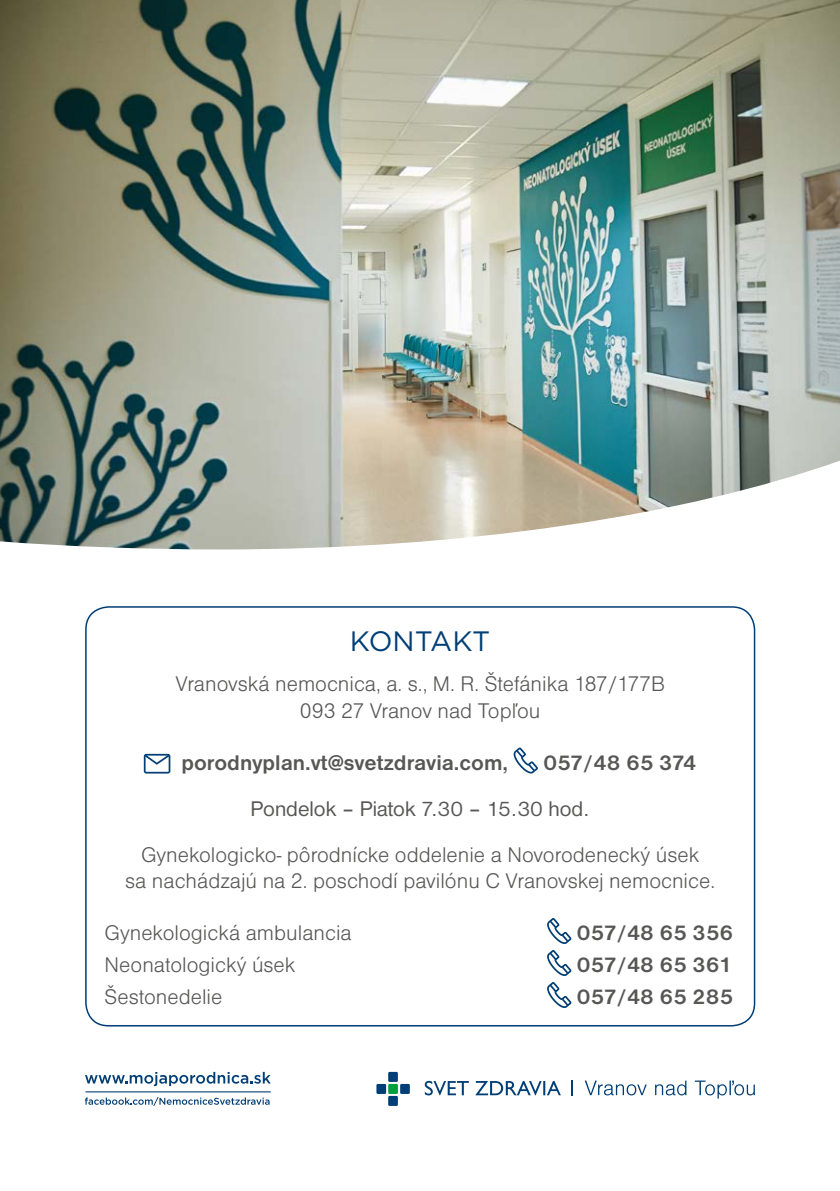
<style>
.page{position:relative;width:840px;height:1191px;background:#fff}
.page>*{position:absolute;margin:0;border:0;box-sizing:border-box;transform-origin:0 0}
.t1{font:28px "Gotham";letter-spacing:-.005em;color:#003e75}
.t2{font:22px/26.4px "Nimbus Sans DOT Ligh";color:#575756;text-align:center}
.t3{font:700 22px "Nimbus Sans DOT";color:#575756}
.t4{font:22px "Nimbus Sans DOT";color:#575756}
.t5{font:700 22px "Nimbus Sans DOT";letter-spacing:-.02em;color:#575756}
</style>
<div class="page">
<svg style="left:85px;top:1071px;width:185px;height:15px"></svg>
<svg style="left:85px;top:1097px;width:184px;height:9px"></svg>
<hr style="left:85px;top:1091px;width:185px;height:1px;background:#003e75">
<svg style="left:144px;top:754px;width:26px;height:19px"></svg>
<svg style="left:513px;top:747px;width:24px;height:26px"></svg>
<svg style="left:547px;top:918px;width:24px;height:26px"></svg>
<svg style="left:547px;top:950px;width:24px;height:26px"></svg>
<svg style="left:547px;top:982px;width:24px;height:26px"></svg>
<div style="left:85px;top:606px;width:669px;height:420px;border:2px solid #003e75;border-radius:23px"></div>
<img style="left:0;top:0;width:839px;height:549px">
<svg style="left:571px;top:1080px;width:1px;height:15px"></svg>
<svg style="left:424px;top:1080px;width:136px;height:15px"></svg>
<div style="left:388px;top:1071px;width:9px;height:10px;background:#003e75"></div>
<div style="left:388px;top:1084px;width:9px;height:10px;background:#00a13a"></div>
<div style="left:400px;top:1084px;width:9px;height:10px;background:#003e75"></div>
<div style="left:376px;top:1084px;width:10px;height:10px;background:#003e75"></div>
<div style="left:388px;top:1096px;width:9px;height:10px;background:#003e75"></div>
<svg style="left:584px;top:1080px;width:170px;height:18px"></svg>
<p class="t1" style="left:350px;top:623px;width:142px">KONTAKT</p>
<p class="t2" style="left:175px;top:671px;width:490px">Vranovská nemocnica, a. s., M. R. Štefánika 187/177B<br>093 27 Vranov nad Topľou</p>
<p class="t3" style="left:181px;top:750px;width:328px">porodnyplan.vt@svetzdravia.com,</p>
<p class="t5" style="left:543px;top:750px;width:155px">057/48 65 374</p>
<p class="t4" style="left:250px;top:796px;width:340px">Pondelok – Piatok 7.30 – 15.30 hod.</p>
<p class="t2" style="left:125px;top:841px;width:591px">Gynekologicko- pôrodnícke oddelenie a Novorodenecký úsek<br>sa nachádzajú na 2. poschodí pavilónu C Vranovskej nemocnice.</p>
<p class="t2" style="left:104px;top:919px;width:248px">Gynekologická ambulancia</p>
<p class="t3" style="left:576px;top:920px;width:158px">057/48 65 356</p>
<p class="t2" style="left:105px;top:951px;width:192px">Neonatologický úsek</p>
<p class="t3" style="left:576px;top:952px;width:157px">057/48 65 361</p>
<p class="t2" style="left:105px;top:983px;width:119px">Šestonedelie</p>
<p class="t3" style="left:576px;top:984px;width:158px">057/48 65 285</p>
</div>
